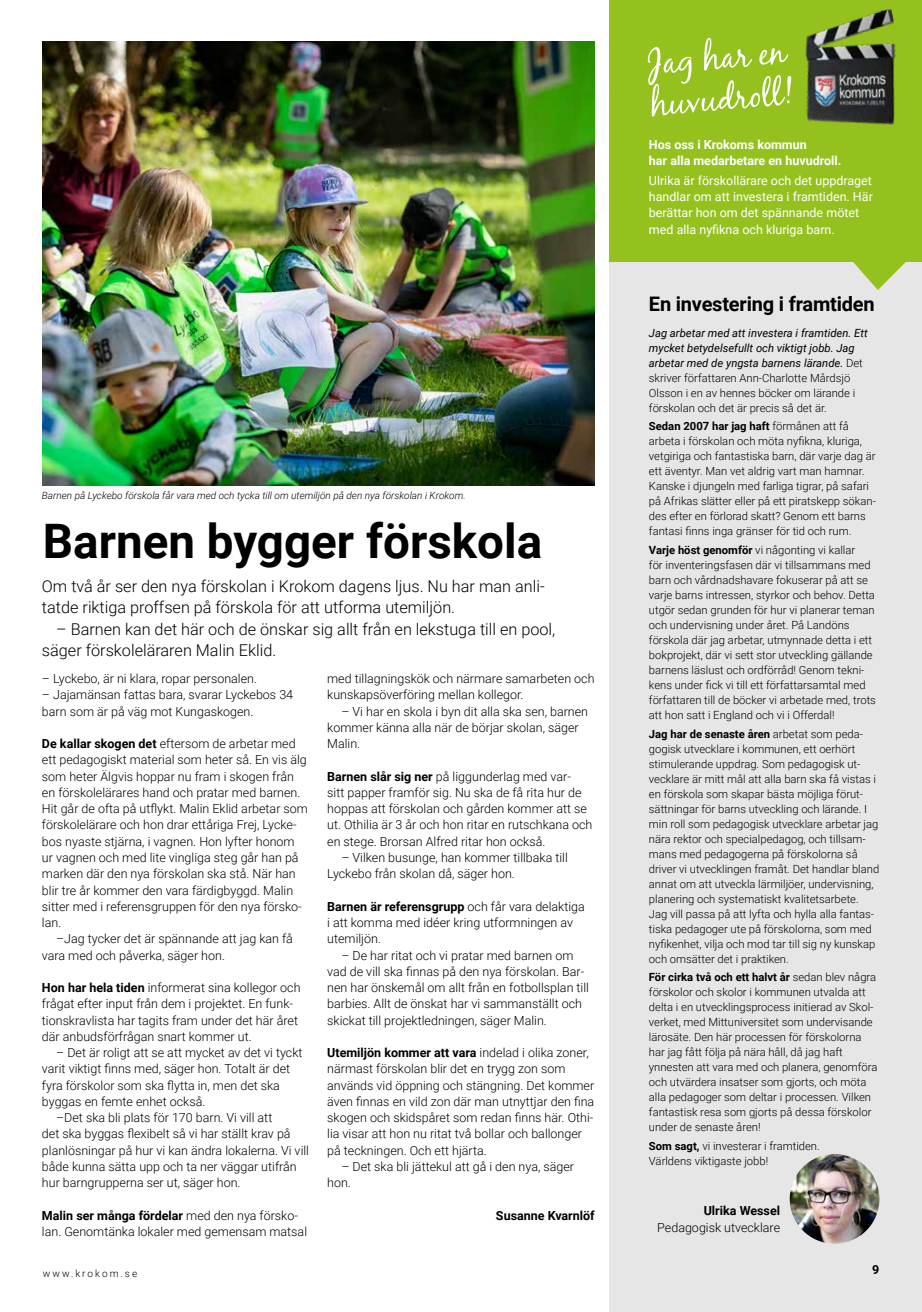
<style>
.page{position:relative;width:922px;height:1312px;background:#fff}
.page>*{position:absolute;margin:0;border:0;box-sizing:border-box;transform-origin:0 0}
.t1{font:700 47.5px "Roboto";color:#000}
.t2{font:700 20px "Roboto";letter-spacing:-.01em;color:#000}
.t3{font:300 16.25px/21.2px "Roboto";color:#000}
.t4{font:300 12.5px/16.2px "Roboto";color:#000}
.t5{font:12.5px/16.2px "Roboto";color:#fff}
.t6{font:700 12.5px/16.2px "Roboto";color:#fff}
.t7{font:700 12.5px "Roboto";color:#000}
.t8{font:300 11.25px/15px "Roboto";color:#000}
.t9{font:italic 11.25px/15px "Roboto";color:#000}
.t10{font:italic 300 10px "Roboto";color:#000}
.t11{font:300 10px "Roboto";letter-spacing:.2em;color:#000}
.s1{font-weight:700}
.s2{font-weight:300;font-style:normal}
</style>
<div class="page">
<div style="left:609px;top:0;width:312px;height:1311px;background:#e6e6e6"></div>
<div style="left:609px;top:0;width:312px;height:261px;background:#95c11f"></div>
<svg style="left:647px;top:38px;width:142px;height:79px"></svg>
<img style="left:789px;top:9px;width:107px;height:116px">
<svg style="left:852px;top:261px;width:53px;height:29px"></svg>
<img style="left:789px;top:1153px;width:90px;height:90px;border-radius:45px">
<img style="left:42px;top:42px;width:552px;height:443px">
<p class="t10" style="left:42px;top:488px;width:425px">Barnen på Lyckebo förskola får vara med och tycka till om utemiljön på den nya förskolan i Krokom.</p>
<h1 class="t1" style="left:43px;top:507px;width:500px">Barnen bygger förskola</h1>
<h3 class="t3" style="left:42px;top:575px;width:504px">Om två år ser den nya förskolan i Krokom dagens ljus. Nu har man anli&shy;tatde riktiga proffsen på förskola för att utforma utemiljön.</h3>
<h3 class="t3" style="left:42px;top:617px;width:514px;text-indent:14px">– Barnen kan det här och de önskar sig allt från en lekstuga till en pool, säger förskoleläraren Malin Eklid.</h3>
<p class="t4" style="left:42px;top:670px;width:216px">– Lyckebo, är ni klara, ropar personalen.</p>
<p class="t4" style="left:42px;top:686px;width:253px">– Jajamänsan fattas bara, svarar Lyckebos 34 barn som är på väg mot Kungaskogen.</p>
<p class="t4" style="left:42px;top:735px;width:267px"><span class="s1">De kallar skogen det</span> eftersom de arbetar med ett pedagogiskt material som heter så. En vis älg som heter Älgvis hoppar nu fram i skogen från en förskolelärares hand och pratar med barnen.<br>Hit går de ofta på utflykt. Malin Eklid arbetar som förskolelärare och hon drar ettåriga Frej, Lycke&shy;bos nyaste stjärna, i vagnen. Hon lyfter honom ur vagnen och med lite vingliga steg går han på marken där den nya förskolan ska stå. När han blir tre år kommer den vara färdigbyggd. Malin sitter med i referensgruppen för den nya försko&shy;lan.</p>
<p class="t4" style="left:42px;top:930px;width:252px;text-indent:14px">–Jag tycker det är spännande att jag kan få vara med och påverka, säger hon.</p>
<p class="t4" style="left:42px;top:978px;width:260px"><span class="s1">Hon har hela tiden</span> informerat sina kollegor och frågat efter input från dem i projektet. En funk&shy;tionskravlista har tagits fram under det här året där anbudsförfrågan snart kommer ut.</p>
<p class="t4" style="left:56px;top:1043px;width:248px">– Det är roligt att se att mycket av det vi tyckt</p>
<p class="t4" style="left:42px;top:1060px;width:250px">varit viktigt finns med, säger hon. Totalt är det</p>
<p class="t4" style="left:42px;top:1076px;width:239px">fyra förskolor som ska flytta in, men det ska</p>
<p class="t4" style="left:42px;top:1092px;width:165px">byggas en femte enhet också.</p>
<p class="t4" style="left:56px;top:1108px;width:218px">–Det ska bli plats för 170 barn. Vi vill att</p>
<p class="t4" style="left:42px;top:1125px;width:250px">det ska byggas flexibelt så vi har ställt krav på</p>
<p class="t4" style="left:42px;top:1141px;width:268px">planlösningar på hur vi kan ändra lokalerna. Vi vill</p>
<p class="t4" style="left:42px;top:1157px;width:256px">både kunna sätta upp och ta ner väggar utifrån</p>
<p class="t4" style="left:42px;top:1173px;width:200px">hur barngrupperna ser ut, säger hon.</p>
<p class="t4" style="left:42px;top:1206px;width:266px"><span class="s1">Malin ser många fördelar</span> med den nya försko&shy;lan. Genomtänka lokaler med gemensam matsal</p>
<p class="t4" style="left:327px;top:670px;width:269px">med tillagningskök och närmare samarbeten och kunskapsöverföring mellan kollegor.</p>
<p class="t4" style="left:327px;top:702px;width:262px;text-indent:14px">– Vi har en skola i byn dit alla ska sen, barnen kommer känna alla när de börjar skolan, säger<br>Malin.</p>
<p class="t4" style="left:327px;top:767px;width:267px"><span class="s1">Barnen slår sig ner</span> på liggunderlag med var-<br>sitt papper framför sig. Nu ska de få rita hur de hoppas att förskolan och gården kommer att se ut. Othilia är 3 år och hon ritar en rutschkana och en stege. Brorsan Alfred ritar hon också.</p>
<p class="t4" style="left:327px;top:848px;width:242px;text-indent:14px">– Vilken busunge, han kommer tillbaka till<br>Lyckebo från skolan då, säger hon.</p>
<p class="t4" style="left:327px;top:897px;width:259px"><span class="s1">Barnen är referensgrupp</span> och får vara delaktiga i att komma med idéer kring utformningen av utemiljön.</p>
<p class="t4" style="left:327px;top:946px;width:263px;text-indent:14px">– De har ritat och vi pratar med barnen om vad de vill ska finnas på den nya förskolan. Bar&shy;nen har önskemål om allt från en fotbollsplan till barbies. Allt de önskat har vi sammanställt och skickat till projektledningen, säger Malin.</p>
<p class="t4" style="left:327px;top:1043px;width:268px"><span class="s1">Utemiljön kommer att vara</span> indelad i olika zoner, närmast förskolan blir det en trygg zon som används vid öppning och stängning. Det kommer även finnas en vild zon där man utnyttjar den fina skogen och skidspåret som redan finns här. Othi&shy;lia visar att hon nu ritat två bollar och ballonger på teckningen. Och ett hjärta.</p>
<p class="t4" style="left:327px;top:1157px;width:248px;text-indent:14px">– Det ska bli jättekul att gå i den nya, säger hon.</p>
<p class="t7" style="left:496px;top:1206px;width:100px">Susanne Kvarnlöf</p>
<p class="t6" style="left:648px;top:136px;width:194px">Hos oss i Krokoms kommun<br>har alla medarbetare en huvudroll.</p>
<p class="t5" style="left:648px;top:172px;width:225px">Ulrika är förskollärare och det uppdraget handlar om att investera i framtiden. Här berättar hon om det spännande mötet med alla nyfikna och kluriga barn.</p>
<h2 class="t2" style="left:648px;top:290px;width:227px">En investering i framtiden</h2>
<p class="t9" style="left:648px;top:325px;width:220px">Jag arbetar med att investera i framtiden. Ett mycket betydelsefullt och viktigt jobb. Jag arbetar med de yngsta barnens lärande. <span class="s2">Det skriver författaren Ann-Charlotte Mårdsjö Olsson i en av hennes böcker om lärande i förskolan och det är precis så det är.</span></p>
<p class="t8" style="left:648px;top:418px;width:228px"><span class="s1">Sedan 2007 har jag haft</span> förmånen att få arbeta i förskolan och möta nyfikna, kluriga, vetgiriga och fantastiska barn, där varje dag är ett äventyr. Man vet aldrig vart man hamnar.<br>Kanske i djungeln med farliga tigrar, på safari på Afrikas slätter eller på ett piratskepp sökan&shy;des efter en förlorad skatt? Genom ett barns fantasi finns inga gränser för tid och rum.</p>
<p class="t8" style="left:648px;top:542px;width:228px"><span class="s1">Varje höst genomför</span> vi någonting vi kallar<br>för inventeringsfasen där vi tillsammans med barn och vårdnadshavare fokuserar på att se varje barns intressen, styrkor och behov. Detta utgör sedan grunden för hur vi planerar teman och undervisning under året. På Landöns förskola där jag arbetar, utmynnade detta i ett bokprojekt, där vi sett stor utveckling gällande barnens läslust och ordförråd! Genom tekni&shy;kens under fick vi till ett författarsamtal med författaren till de böcker vi arbetade med, trots att hon satt i England och vi i Offerdal!</p>
<p class="t8" style="left:648px;top:725px;width:232px"><span class="s1">Jag har de senaste åren</span> arbetat som peda&shy;gogisk utvecklare i kommunen, ett oerhört stimulerande uppdrag. Som pedagogisk ut&shy;vecklare är mitt mål att alla barn ska få vistas i en förskola som skapar bästa möjliga förut&shy;sättningar för barns utveckling och lärande. I min roll som pedagogisk utvecklare arbetar jag nära rektor och specialpedagog, och tillsam&shy;mans med pedagogerna på förskolorna så driver vi utvecklingen framåt. Det handlar bland annat om att utveckla lärmiljöer, undervisning, planering och systematiskt kvalitetsarbete.<br>Jag vill passa på att lyfta och hylla alla fantas&shy;tiska pedagoger ute på förskolorna, som med nyfikenhet, vilja och mod tar till sig ny kunskap och omsätter det i praktiken.</p>
<p class="t8" style="left:648px;top:969px;width:230px"><span class="s1">För cirka två och ett halvt år</span> sedan blev några förskolor och skolor i kommunen utvalda att delta i en utvecklingsprocess initierad av Skol&shy;verket, med Mittuniversitet som undervisande lärosäte. Den här processen för förskolorna har jag fått följa på nära håll, då jag haft ynnesten att vara med och planera, genomföra och utvärdera insatser som gjorts, och möta alla pedagoger som deltar i processen. Vilken fantastisk resa som gjorts på dessa förskolor under de senaste åren!</p>
<p class="t8" style="left:648px;top:1137px;width:172px"><span class="s1">Som sagt,</span> vi investerar i framtiden.<br>Världens viktigaste jobb!</p>
<p class="t7" style="left:703px;top:1201px;width:78px">Ulrika Wessel</p>
<p class="t4" style="left:657px;top:1218px;width:124px">Pedagogisk utvecklare</p>
<p class="t11" style="left:43px;top:1265px;width:96px">www.krokom.se</p>
<p class="t7" style="left:872px;top:1260px;width:9px">9</p>
</div>
